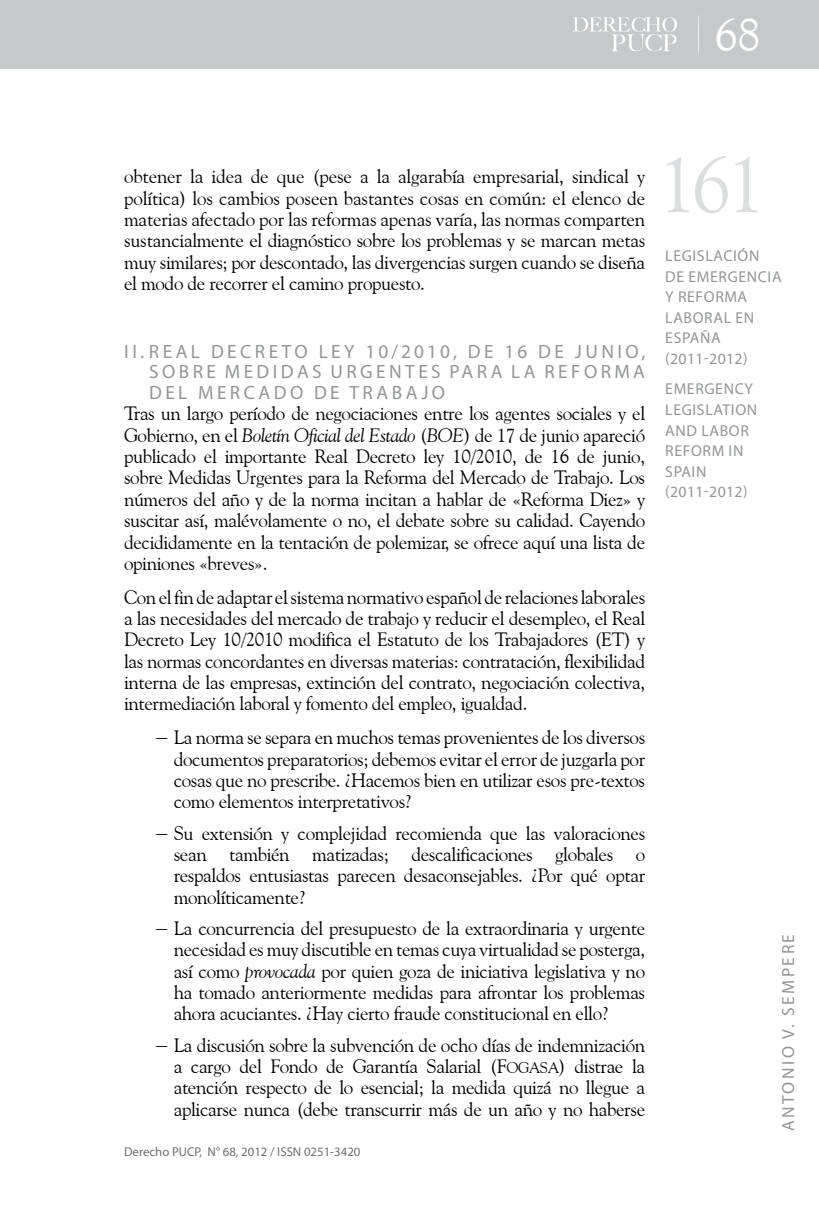
<style>
.page{position:relative;width:819px;height:1206px;background:#fff}
.page>*{position:absolute;margin:0;border:0;box-sizing:border-box;transform-origin:0 0}
.t1{font:78.75px "Goudy Old Style BT";color:#dcddde}
.t2{font:46.38px "Goudy Old Style BT";color:#fff}
.t3{font:19.25px/21.3px "Goudy Old Style BT";letter-spacing:-.02em;color:#000;text-align:justify}
.t4{font:19.25px/20.5px "Myriad Pro";letter-spacing:.18em;color:#939598;text-align:justify}
.t5{font:17.5px "Myriad Pro";letter-spacing:.14em;color:#939598}
.t6{font:15.75px/20.7px "Myriad Pro";letter-spacing:.04em;color:#939598}
.t7{font:12.78px "Myriad Pro";color:#6d6e71}
.s1{font-style:italic}
.s2{font-family:"Goudy Old Style BT Roman SC800"}
.s3{font-family:"Goudy Old Style BT Roman SC800";font-size:15.4px}
</style>
<div class="page">
<div style="left:0;top:0;width:819px;height:69px;background:#c7c8ca"></div>
<svg style="left:573px;top:17px;width:104px;height:34px"></svg>
<h2 class="t2" style="left:714px;top:6px;width:47px">68</h2>
<p class="t3" style="left:124px;top:166px;width:522px">obtener la idea de que (pese a la algarabía empresarial, sindical y política) los cambios poseen bastantes cosas en común: el elenco de materias afectado por las reformas apenas varía, las normas comparten sustancialmente el diagnóstico sobre los problemas y se marcan metas muy similares; por descontado, las divergencias surgen cuando se diseña el modo de recorrer el camino propuesto.</p>
<p class="t4" style="left:149px;top:341px;width:498px;text-indent:-25px">II . R EAL D EC RETO LEY 10/2010, DE 16 DE JUNIO, SOBRE MEDIDAS URGENTES PARA LA REFORMA DEL MERC ADO DE TRABAJO</p>
<p class="t3" style="left:124px;top:403px;width:523px">Tras un largo período de negociaciones entre los agentes sociales y el Gobierno, en el <span class="s1">Boletín Oficial del Estado</span> (<span class="s1">BOE</span>) de 17 de junio apareció publicado el importante Real Decreto ley 10/2010, de 16 de junio, sobre Medidas Urgentes para la Reforma del Mercado de Trabajo. Los números del año y de la norma incitan a hablar de «Reforma Diez» y suscitar así, malévolamente o no, el debate sobre su calidad. Cayendo decididamente en la tentación de polemizar, se ofrece aquí una lista de opiniones «breves».</p>
<p class="t3" style="left:124px;top:586px;width:522px">Con el fin de adaptar el sistema normativo español de relaciones laborales a las necesidades del mercado de trabajo y reducir el desempleo, el Real Decreto Ley 10/2010 modifica el Estatuto de los Trabajadores (ET) y las normas concordantes en diversas materias: contratación, flexibilidad interna de las empresas, extinción del contrato, negociación colectiva, intermediación laboral y fomento del empleo, igualdad.</p>
<p class="t3" style="left:174px;top:726px;width:473px;text-indent:-20px">− La norma se separa en muchos temas provenientes de los diversos documentos preparatorios; debemos evitar el error de juzgarla por cosas que no prescribe. ¿Hacemos bien en utilizar esos pre-textos como elementos interpretativos?</p>
<p class="t3" style="left:174px;top:821px;width:473px;text-indent:-20px">− Su extensión y complejidad recomienda que las valoraciones sean también matizadas; descalificaciones globales o respaldos entusiastas parecen desaconsejables. ¿Por qué optar monolíticamente?</p>
<p class="t3" style="left:174px;top:917px;width:473px;text-indent:-20px">− La concurrencia del presupuesto de la extraordinaria y urgente necesidad es muy discutible en temas cuya virtualidad se posterga, así como <span class="s1">provocada</span> por quien goza de iniciativa legislativa y no ha tomado anteriormente medidas para afrontar los problemas ahora acuciantes. ¿Hay cierto fraude constitucional en ello?</p>
<p class="t3" style="left:174px;top:1033px;width:473px;text-indent:-20px">− La discusión sobre la subvención de ocho días de indemnización a cargo del Fondo de Garantía Salarial (<span class="s2">F</span><span class="s3">OGASA</span>) distrae la atención respecto de lo esencial; la medida quizá no llegue a aplicarse nunca (debe transcurrir más de un año y no haberse</p>
<p class="t7" style="left:124px;top:1144px;width:160px">DERECHO PUCP, N° 68, 2012 / ISSN</p>
<p class="t7" style="left:304px;top:1144px;width:58px">0251-3420</p>
<h1 class="t1" style="left:657px;top:136px;width:109px">161</h1>
<p class="t6" style="left:665px;top:245px;width:118px">LEGISLACIÓN<br>DE EMERGENCIA<br>Y REFORMA<br>LABORAL EN<br>ESPAÑA (2011-2012)</p>
<p class="t6" style="left:665px;top:378px;width:93px">EMERGENCY<br>LEGISLATION<br>AND LABOR<br>REFORM IN<br>SPAIN (2011-2012)</p>
<p class="t5" style="left:777px;top:1131px;width:199px;rotate:-90deg">ANTONIO V. SEMPERE</p>
</div>
